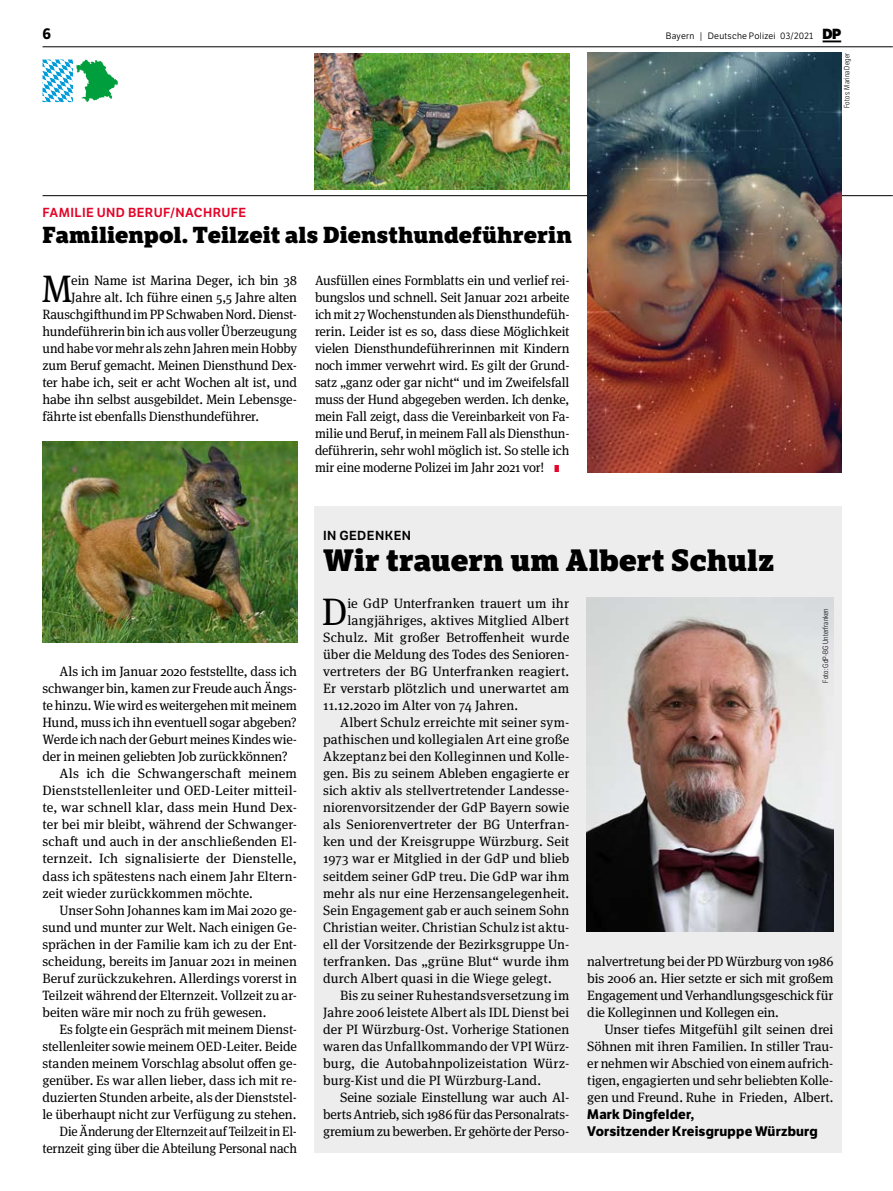
<style>
.page{position:relative;width:893px;height:1191px;background:#fff}
.page>*{position:absolute;margin:0;border:0;box-sizing:border-box;transform-origin:0 0}
.Text_Block{font:38.25px "Meta Serif Pro";color:#000}
.Head_4{font:800 30px "LFT Etica Sheriff";letter-spacing:.005em;color:#000}
.Head_4-2{font:800 22.5px "LFT Etica Sheriff";letter-spacing:.005em;color:#000}
.t1{font:700 15px "LFT Etica";color:#000}
.Text_Block_Einzug{font:13.5px/17px "Meta Serif Pro";letter-spacing:-.005em;color:#000;text-align:justify}
.Text_Block-2{font:13.5px "Meta Serif Pro";letter-spacing:-.005em;color:#000}
.Text_Block_Einzug-2{font:13.5px/17px "Meta Serif Pro";letter-spacing:-.005em;color:#000;text-align:right;scale:.95 1}
.Text_Block-3{font:700 13.5px/17px "LFT Etica";letter-spacing:.015em;color:#000}
.Text_Block-4{font:13.5px "Meta Serif Pro";letter-spacing:-.005em;color:#000;scale:.96 1}
.Text_Block-5{font:13.5px "Meta Serif Pro";letter-spacing:.015em;color:#000}
.Dachzeile{font:12.75px "LFT Etica SB";letter-spacing:.035em;color:#e40428}
.Dachzeile-2{font:12.75px "LFT Etica SB";letter-spacing:.035em;color:#000}
.t2{font:9px "LFT Etica Bk";letter-spacing:.025em;color:#000}
.Foto-Credit{font:300 7.5px "LFT Etica Condensed";letter-spacing:.025em;color:#000}
.s1{font-size:9.3px}
.s2{font-family:"LFT Etica XB";font-size:14.25px}
.s3{font-family:"LFT Etica XB";font-size:9.75px;color:#e40428}
</style>
<div class="page">
<hr style="left:43px;top:195px;width:850px;height:1px;background:#000">
<hr style="left:43px;top:47px;width:850px;height:1px;background:#000">
<svg style="left:822px;top:40px;width:19px;height:2px"></svg>
<svg style="left:43px;top:60px;width:75px;height:42px"></svg>
<img style="left:315px;top:53px;width:255px;height:136px">
<img style="left:587px;top:53px;width:255px;height:419px">
<img style="left:43px;top:442px;width:255px;height:200px">
<div style="left:315px;top:506px;width:527px;height:646px;background:#ededed"></div>
<img style="left:587px;top:597px;width:246px;height:334px">
<p class="t1" style="left:43px;top:25px;width:10px">6</p>
<p class="t2" style="left:666px;top:31px;width:177px">Bayern <span class="s1">|</span> Deutsche Polizei 03/2021 <span class="s2">DP</span></p>
<p class="Foto-Credit" style="left:843px;top:108px;width:56px;rotate:-90deg">Fotos: Marina Deger</p>
<p class="Dachzeile" style="left:43px;top:205px;width:205px">FAMILIE UND BERUF/NACHRUFE</p>
<p class="Head_4-2" style="left:43px;top:221px;width:531px">Familienpol. Teilzeit als Diensthundeführerin</p>
<p class="Text_Block" style="left:42px;top:261px;width:31px">M</p>
<p class="Text_Block-2" style="left:71px;top:270px;width:227px">ein Name ist Marina Deger, ich bin 38</p>
<p class="Text_Block_Einzug" style="left:315px;top:271px;width:256px">Ausfüllen eines Formblatts ein und verlief rei&shy;bungslos und schnell. Seit Januar 2021 arbeite ich mit 27 Wochenstunden als Diensthundefüh&shy;rerin. Leider ist es so, dass diese Möglichkeit vielen Diensthundeführerinnen mit Kindern noch immer verwehrt wird. Es gilt der Grund&shy;satz „ganz oder gar nicht“ und im Zweifelsfall muss der Hund abgegeben werden. Ich denke, mein Fall zeigt, dass die Vereinbarkeit von Fa&shy;milie und Beruf, in meinem Fall als Diensthun&shy;deführerin, sehr wohl möglich ist. So stelle ich mir eine moderne Polizei im Jahr 2021 vor! <span class="s3">I</span></p>
<p class="Text_Block-2" style="left:71px;top:287px;width:227px">Jahre alt. Ich führe einen 5,5 Jahre alten</p>
<p class="Text_Block-2" style="left:43px;top:304px;width:256px">Rauschgifthund im PP Schwaben Nord. Dienst-</p>
<p class="Text_Block-2" style="left:43px;top:321px;width:256px">hundeführerin bin ich aus voller Überzeugung</p>
<p class="Text_Block-4" style="left:43px;top:338px;width:267px">und habe vor mehr als zehn Jahren mein Hobby</p>
<p class="Text_Block-2" style="left:43px;top:355px;width:256px">zum Beruf gemacht. Meinen Diensthund Dex-</p>
<p class="Text_Block-2" style="left:43px;top:372px;width:256px">ter habe ich, seit er acht Wochen alt ist, und</p>
<p class="Text_Block-2" style="left:43px;top:389px;width:256px">habe ihn selbst ausgebildet. Mein Lebensge-</p>
<p class="Text_Block-2" style="left:43px;top:406px;width:218px">fährte ist ebenfalls Diensthundeführer.</p>
<p class="Text_Block_Einzug" style="left:43px;top:662px;width:256px;text-indent:17px">Als ich im Januar 2020 feststellte, dass ich schwanger bin, kamen zur Freude auch Ängs&shy;te hinzu. Wie wird es weitergehen mit meinem Hund, muss ich ihn eventuell sogar abgeben?<br>Werde ich nach der Geburt meines Kindes wie&shy;der in meinen geliebten Job zurückkönnen?</p>
<p class="Text_Block_Einzug" style="left:43px;top:764px;width:256px;text-indent:17px">Als ich die Schwangerschaft meinem Dienststellenleiter und OED-Leiter mitteil&shy;te, war schnell klar, dass mein Hund Dex&shy;ter bei mir bleibt, während der Schwanger&shy;schaft und auch in der anschließenden El&shy;ternzeit. Ich signalisierte der Dienstelle, dass ich spätestens nach einem Jahr Eltern&shy;zeit wieder zurückkommen möchte.</p>
<p class="Text_Block_Einzug" style="left:43px;top:900px;width:256px;text-indent:17px">Unser Sohn Johannes kam im Mai 2020 ge&shy;sund und munter zur Welt. Nach einigen Ge&shy;sprächen in der Familie kam ich zu der Ent&shy;scheidung, bereits im Januar 2021 in meinen Beruf zurückzukehren. Allerdings vorerst in Teilzeit während der Elternzeit. Vollzeit zu ar&shy;beiten wäre mir noch zu früh gewesen.</p>
<p class="Text_Block_Einzug" style="left:43px;top:1019px;width:256px;text-indent:17px">Es folgte ein Gespräch mit meinem Dienst&shy;stellenleiter sowie meinem OED-Leiter. Beide standen meinem Vorschlag absolut offen ge&shy;genüber. Es war allen lieber, dass ich mit re&shy;duzierten Stunden arbeite, als der Dienststel&shy;le überhaupt nicht zur Verfügung zu stehen.</p>
<p class="Text_Block_Einzug-2" style="left:43px;top:1121px;width:269px">Die Änderung der Elternzeit auf Teilzeit in El&shy;ternzeit ging über die Abteilung Personal nach</p>
<p class="Dachzeile-2" style="left:323px;top:528px;width:89px">IN GEDENKEN</p>
<p class="Head_4" style="left:323px;top:541px;width:452px">Wir trauern um Albert Schulz</p>
<p class="Text_Block" style="left:322px;top:584px;width:27px">D</p>
<p class="Text_Block-2" style="left:347px;top:594px;width:223px">ie GdP Unterfranken trauert um ihr</p>
<p class="Foto-Credit" style="left:821px;top:683px;width:76px;rotate:-90deg">Foto: GdP-BG Unterfranken</p>
<p class="Text_Block-5" style="left:347px;top:611px;width:223px">langjähriges, aktives Mitglied Albert</p>
<p class="Text_Block-2" style="left:323px;top:628px;width:248px">Schulz. Mit großer Betroffenheit wurde</p>
<p class="Text_Block-2" style="left:323px;top:645px;width:248px">über die Meldung des Todes des Senioren-</p>
<p class="Text_Block-2" style="left:323px;top:662px;width:248px">vertreters der BG Unterfranken reagiert.</p>
<p class="Text_Block-2" style="left:323px;top:679px;width:248px">Er verstarb plötzlich und unerwartet am</p>
<p class="Text_Block-2" style="left:323px;top:696px;width:196px">11.12.2020 im Alter von 74 Jahren.</p>
<p class="Text_Block_Einzug" style="left:323px;top:713px;width:248px;text-indent:17px">Albert Schulz erreichte mit seiner sym&shy;pathischen und kollegialen Art eine große Akzeptanz bei den Kolleginnen und Kolle&shy;gen. Bis zu seinem Ableben engagierte er sich aktiv als stellvertretender Landesse&shy;niorenvorsitzender der GdP Bayern sowie als Seniorenvertreter der BG Unterfran&shy;ken und der Kreisgruppe Würzburg. Seit 1973 war er Mitglied in der GdP und blieb seitdem seiner GdP treu. Die GdP war ihm mehr als nur eine Herzensangelegenheit.<br>Sein Engagement gab er auch seinem Sohn Christian weiter. Christian Schulz ist aktu&shy;ell der Vorsitzende der Bezirksgruppe Un&shy;terfranken. Das „grüne Blut“ wurde ihm durch Albert quasi in die Wiege gelegt.</p>
<p class="Text_Block_Einzug" style="left:323px;top:985px;width:248px;text-indent:17px">Bis zu seiner Ruhestandsversetzung im Jahre 2006 leistete Albert als IDL Dienst bei der PI Würzburg-Ost. Vorherige Stationen waren das Unfallkommando der VPI Würz&shy;burg, die Autobahnpolizeistation Würz&shy;burg-Kist und die PI Würzburg-Land.</p>
<p class="Text_Block_Einzug" style="left:323px;top:1087px;width:248px;text-indent:17px">Seine soziale Einstellung war auch Al&shy;berts Antrieb, sich 1986 für das Personalrats&shy;gremium zu bewerben. Er gehörte der Perso-</p>
<p class="Text_Block_Einzug" style="left:587px;top:951px;width:248px">nalvertretung bei der PD Würzburg von 1986 bis 2006 an. Hier setzte er sich mit großem Engagement und Verhandlungsgeschick für die Kolleginnen und Kollegen ein.</p>
<p class="Text_Block_Einzug" style="left:587px;top:1019px;width:248px;text-indent:17px">Unser tiefes Mitgefühl gilt seinen drei Söhnen mit ihren Familien. In stiller Trau&shy;er nehmen wir Abschied von einem aufrich&shy;tigen, engagierten und sehr beliebten Kolle&shy;gen und Freund. Ruhe in Frieden, Albert.</p>
<p class="Text_Block-3" style="left:587px;top:1105px;width:232px">Mark Dingfelder,<br>Vorsitzender Kreisgruppe Würzburg</p>
</div>
